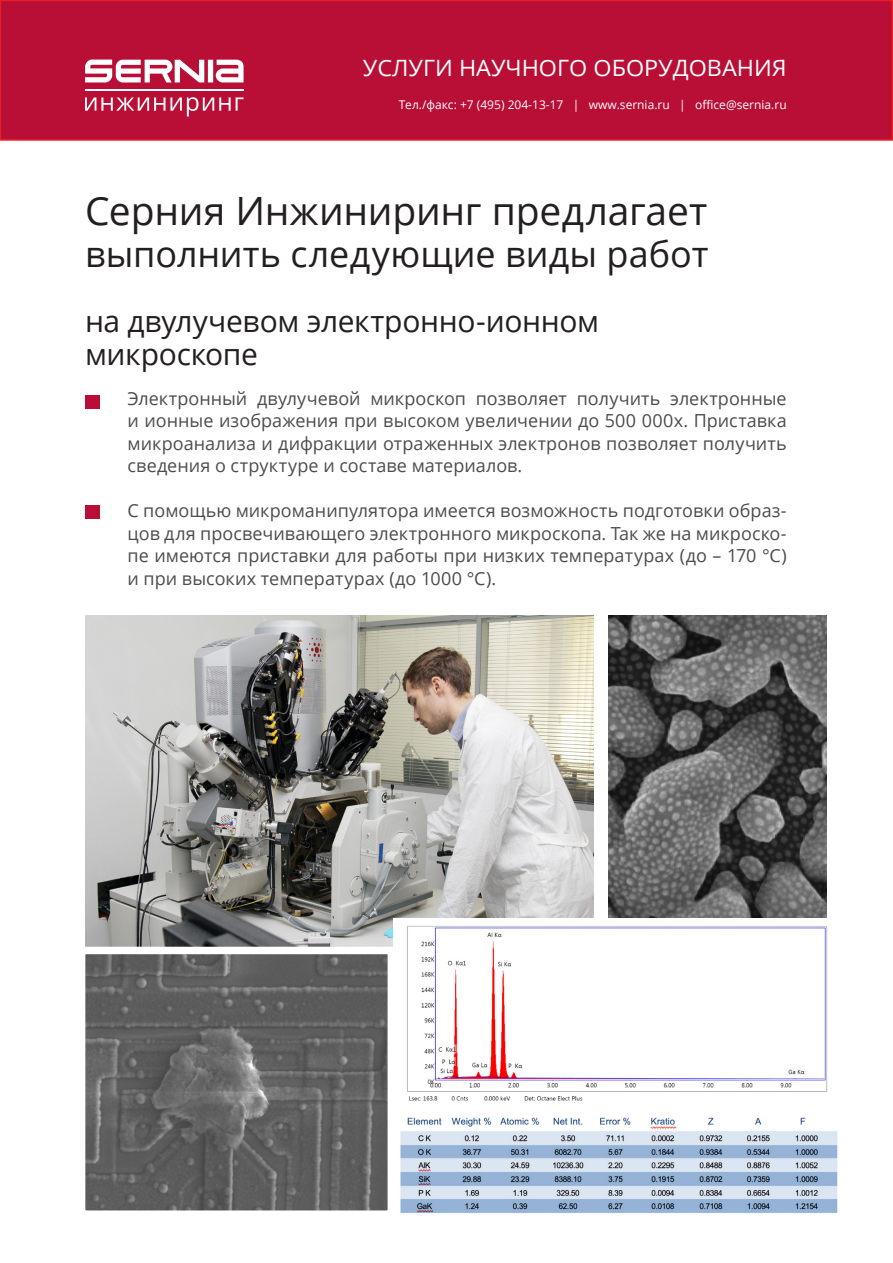
<style>
.page{position:relative;width:893px;height:1263px;background:#fff}
.page>*{position:absolute;margin:0;border:0;box-sizing:border-box;transform-origin:0 0}
.t1{font:39px "Open Sans";letter-spacing:-.005em;color:#231f20}
.t2{font:36px "Open Sans";color:#231f20}
.t3{font:30px "Open Sans";letter-spacing:-.01em;color:#231f20}
.Titel_1{font:22.5px "Open Sans";color:#fff;scale:1.04 1}
.t4{font:18px/22.5px "Open Sans";letter-spacing:.005em;color:#4b4c4d;text-align:justify}
.t5{font:12px "Open Sans";color:#fff}
</style>
<div class="page">
<div style="left:0;top:0;width:892px;height:140px;background:#b90f36"></div>
<div style="left:0;top:0;width:893px;height:141px;border:2px solid #ee1d23"></div>
<svg style="left:85px;top:60px;width:159px;height:22px"></svg>
<svg style="left:85px;top:97px;width:159px;height:19px"></svg>
<hr style="left:85px;top:89px;width:159px;height:2px;background:#fff">
<div style="left:85px;top:395px;width:14px;height:13px;background:#b90f36"></div>
<div style="left:85px;top:505px;width:14px;height:14px;background:#b90f36"></div>
<img style="left:85px;top:616px;width:509px;height:331px">
<img style="left:608px;top:616px;width:218px;height:301px">
<img style="left:394px;top:918px;width:444px;height:296px">
<img style="left:87px;top:956px;width:299px;height:253px">
<div style="left:78px;top:947px;width:317px;height:271px;border:8px solid #fff"></div>
<p class="Titel_1" style="left:363px;top:52px;width:409px">УСЛУГИ НАУЧНОГО ОБОРУДОВАНИЯ</p>
<p class="t5" style="left:399px;top:96px;width:389px">Тел./факс: +7 (495) 204-13-17 | www.sernia.ru | office@sernia.ru</p>
<p class="t1" style="left:85px;top:185px;width:624px">Серния Инжиниринг предлагает</p>
<p class="t2" style="left:85px;top:230px;width:625px">выполнить следующие виды работ</p>
<p class="t3" style="left:85px;top:301px;width:516px">на двулучевом электронно-ионном</p>
<p class="t3" style="left:85px;top:334px;width:174px">микроскопе</p>
<p class="t4" style="left:128px;top:387px;width:661px">Электронный двулучевой микроскоп позволяет получить электронные и ионные изображения при высоком увеличении до 500 000х. Приставка микроанализа и дифракции отраженных электронов позволяет получить сведения о структуре и составе материалов.</p>
<p class="t4" style="left:128px;top:499px;width:661px">С помощью микроманипулятора имеется возможность подготовки образ&shy;цов для просвечивающего электронного микроскопа. Так же на микроско&shy;пе имеются приставки для работы при низких температурах (до – 170 °С) и при высоких температурах (до 1000 °С).</p>
</div>
